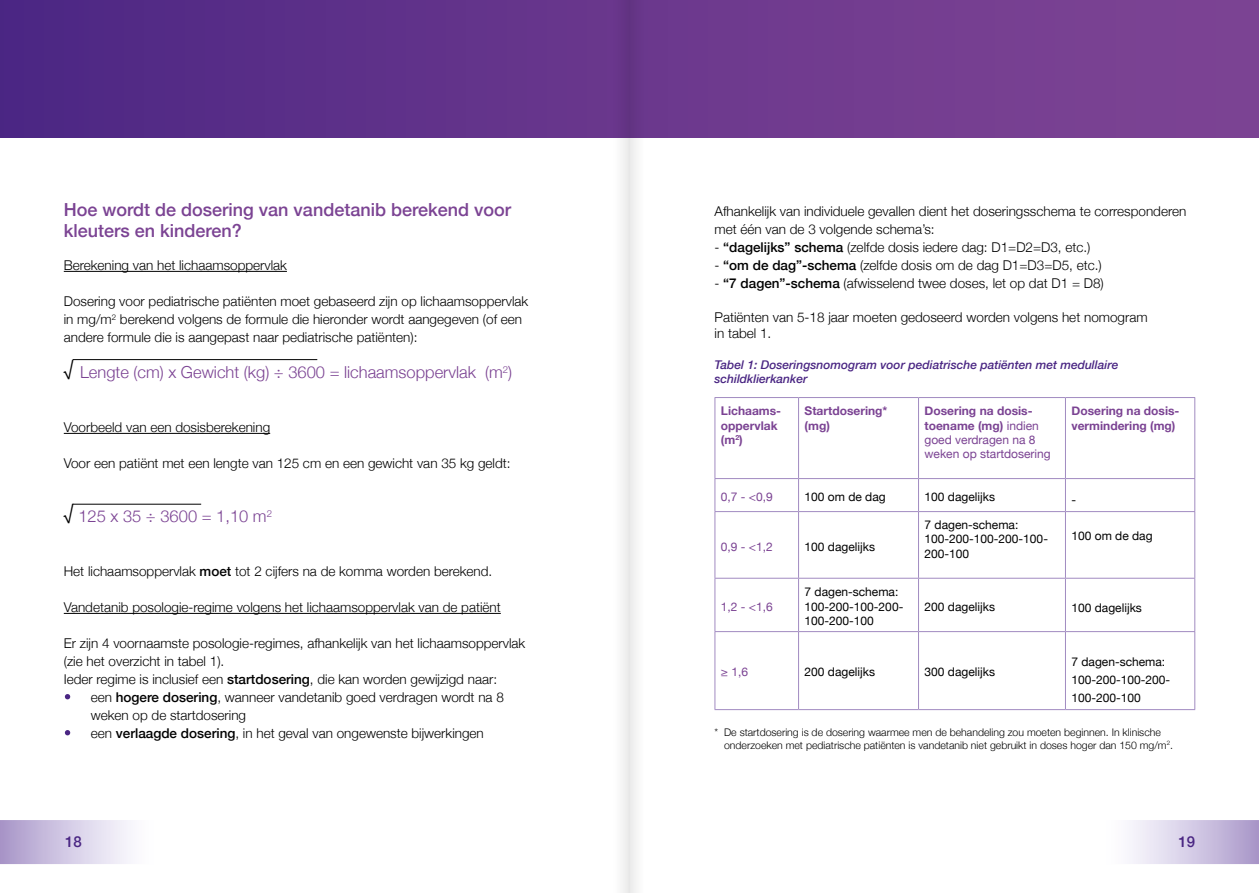
<style>
.page{position:relative;width:1259px;height:893px;background:#fff}
.page>*{position:absolute;margin:0;border:0;box-sizing:border-box;transform-origin:0 0}
.t1{font:300 19.5px "Helvetica Neue";color:#000}
.t2{font:500 18px/21.6px "Helvetica Neue";color:#7b4393}
.t3{font:300 16.5px "Helvetica Neue";color:#7b4393}
.t4{font:500 15px "Helvetica Neue";color:#4a2683}
.t5{font:300 13.5px/18px "Helvetica Neue";color:#000}
.t6{font:12px/14.4px "Helvetica Neue";color:#000}
.t7{font:12px/14.4px "Helvetica Neue";color:#7b4393}
.t8{font:italic 500 12px/14.4px "Helvetica Neue";color:#4a2683}
.t9{font:700 12px/14.4px "Helvetica Neue";color:#7b4393}
.t10{font:300 10.5px/12.6px "Helvetica Neue";color:#000}
.s1{font-weight:500}
.s2{font-size:15px;color:#fff}
.s3{font-weight:700}
</style>
<div class="page">
<div style="left:0;top:0;width:1259px;height:137px;background:linear-gradient(to right,#4e2884,#814595)"></div>
<svg style="left:0;top:820px;width:128px;height:44px;background:#d0c7e3"></svg>
<svg style="left:1132px;top:820px;width:127px;height:44px;background:#d1c7e3"></svg>
<svg style="left:614px;top:0;width:29px;height:893px"></svg>
<hr style="left:64px;top:271px;width:223px;height:1px;background:#000">
<hr style="left:64px;top:433px;width:206px;height:1px;background:#000">
<hr style="left:64px;top:613px;width:437px;height:1px;background:#000">
<hr style="left:73px;top:359px;width:244px;height:1px;background:#000">
<hr style="left:73px;top:504px;width:128px;height:1px;background:#000">
<hr style="left:714px;top:397px;width:84px;height:1px;background:#a18bc1">
<hr style="left:714px;top:398px;width:1px;height:80px;background:#a18bc1">
<hr style="left:798px;top:397px;width:120px;height:1px;background:#a18bc1">
<hr style="left:798px;top:398px;width:1px;height:80px;background:#a18bc1">
<hr style="left:918px;top:397px;width:147px;height:1px;background:#a18bc1">
<hr style="left:918px;top:398px;width:1px;height:80px;background:#a18bc1">
<hr style="left:1065px;top:397px;width:130px;height:1px;background:#a18bc1">
<hr style="left:1065px;top:398px;width:1px;height:80px;background:#a18bc1">
<hr style="left:1194px;top:398px;width:1px;height:80px;background:#a18bc1">
<hr style="left:714px;top:478px;width:84px;height:1px;background:#a18bc1">
<hr style="left:714px;top:479px;width:1px;height:32px;background:#a18bc1">
<hr style="left:798px;top:478px;width:120px;height:1px;background:#a18bc1">
<hr style="left:798px;top:479px;width:1px;height:32px;background:#a18bc1">
<hr style="left:918px;top:478px;width:147px;height:1px;background:#a18bc1">
<hr style="left:918px;top:479px;width:1px;height:32px;background:#a18bc1">
<hr style="left:1065px;top:478px;width:130px;height:1px;background:#a18bc1">
<hr style="left:1065px;top:479px;width:1px;height:32px;background:#a18bc1">
<hr style="left:1194px;top:479px;width:1px;height:32px;background:#a18bc1">
<hr style="left:714px;top:511px;width:84px;height:1px;background:#a18bc1">
<hr style="left:714px;top:512px;width:1px;height:66px;background:#a18bc1">
<hr style="left:798px;top:511px;width:120px;height:1px;background:#a18bc1">
<hr style="left:798px;top:512px;width:1px;height:66px;background:#a18bc1">
<hr style="left:918px;top:511px;width:147px;height:1px;background:#a18bc1">
<hr style="left:918px;top:512px;width:1px;height:66px;background:#a18bc1">
<hr style="left:1065px;top:511px;width:130px;height:1px;background:#a18bc1">
<hr style="left:1065px;top:512px;width:1px;height:66px;background:#a18bc1">
<hr style="left:1194px;top:512px;width:1px;height:66px;background:#a18bc1">
<hr style="left:714px;top:578px;width:84px;height:1px;background:#a18bc1">
<hr style="left:714px;top:579px;width:1px;height:52px;background:#a18bc1">
<hr style="left:798px;top:578px;width:120px;height:1px;background:#a18bc1">
<hr style="left:798px;top:579px;width:1px;height:52px;background:#a18bc1">
<hr style="left:918px;top:578px;width:147px;height:1px;background:#a18bc1">
<hr style="left:918px;top:579px;width:1px;height:52px;background:#a18bc1">
<hr style="left:1065px;top:578px;width:130px;height:1px;background:#a18bc1">
<hr style="left:1065px;top:579px;width:1px;height:52px;background:#a18bc1">
<hr style="left:1194px;top:579px;width:1px;height:52px;background:#a18bc1">
<hr style="left:714px;top:631px;width:84px;height:1px;background:#a18bc1">
<hr style="left:714px;top:632px;width:1px;height:77px;background:#a18bc1">
<hr style="left:798px;top:631px;width:120px;height:1px;background:#a18bc1">
<hr style="left:798px;top:632px;width:1px;height:77px;background:#a18bc1">
<hr style="left:918px;top:631px;width:147px;height:1px;background:#a18bc1">
<hr style="left:918px;top:632px;width:1px;height:77px;background:#a18bc1">
<hr style="left:1065px;top:631px;width:130px;height:1px;background:#a18bc1">
<hr style="left:1065px;top:632px;width:1px;height:77px;background:#a18bc1">
<hr style="left:1194px;top:632px;width:1px;height:77px;background:#a18bc1">
<hr style="left:714px;top:709px;width:84px;height:1px;background:#a18bc1">
<hr style="left:798px;top:709px;width:120px;height:1px;background:#a18bc1">
<hr style="left:918px;top:709px;width:147px;height:1px;background:#a18bc1">
<hr style="left:1065px;top:709px;width:130px;height:1px;background:#a18bc1">
<h2 class="t2" style="left:64px;top:197px;width:449px">Hoe wordt de dosering van vandetanib berekend voor kleuters en kinderen?</h2>
<p class="t5" style="left:64px;top:255px;width:225px">Berekening van het lichaamsoppervlak</p>
<p class="t5" style="left:64px;top:291px;width:466px">Dosering voor pediatrische patiënten moet gebaseerd zijn op lichaamsoppervlak in mg/m<sup>2</sup> berekend volgens de formule die hieronder wordt aangegeven (of een andere formule die is aangepast naar pediatrische patiënten):</p>
<p class="t3" style="left:80px;top:359px;width:433px">Lengte (cm) x Gewicht (kg) ÷ 3600 = lichaamsoppervlak (m<sup>2</sup>)</p>
<h1 class="t1" style="left:63px;top:352px;width:12px">√</h1>
<p class="t5" style="left:64px;top:417px;width:208px">Voorbeeld van een dosisberekening</p>
<p class="t5" style="left:64px;top:453px;width:448px">Voor een patiënt met een lengte van 125 cm en een gewicht van 35 kg geldt:</p>
<p class="t3" style="left:78px;top:503px;width:195px">125 x 35 ÷ 3600 = 1,10 m<sup>2</sup></p>
<h1 class="t1" style="left:63px;top:496px;width:12px">√</h1>
<p class="t5" style="left:64px;top:561px;width:430px">Het lichaamsoppervlak <span class="s1">moet</span> tot 2 cijfers na de komma worden berekend.</p>
<p class="t5" style="left:64px;top:597px;width:438px">Vandetanib posologie-regime volgens het lichaamsoppervlak van de patiënt</p>
<p class="t5" style="left:64px;top:633px;width:463px">Er zijn 4 voornaamste posologie-regimes, afhankelijk van het lichaamsoppervlak (zie het overzicht in tabel 1).<br>Ieder regime is inclusief een <span class="s1">startdosering</span>, die kan worden gewijzigd naar:</p>
<p class="t5" style="left:91px;top:687px;width:414px;text-indent:-27px"><span class="s2">•</span> een <span class="s1">hogere dosering</span>, wanneer vandetanib goed verdragen wordt na 8 weken op de startdosering</p>
<p class="t5" style="left:64px;top:723px;width:421px"><span class="s2">•</span> een <span class="s1">verlaagde dosering</span>, in het geval van ongewenste bijwerkingen</p>
<p class="t5" style="left:714px;top:201px;width:473px">Afhankelijk van individuele gevallen dient het doseringsschema te corresponderen met één van de 3 volgende schema’s:</p>
<p class="t5" style="left:714px;top:237px;width:377px">- <span class="s1">“dagelijks” schema</span> (zelfde dosis iedere dag: D1=D2=D3, etc.)</p>
<p class="t5" style="left:714px;top:255px;width:389px">- <span class="s1">“om de dag”-schema</span> (zelfde dosis om de dag D1=D3=D5, etc.)</p>
<p class="t5" style="left:714px;top:273px;width:391px">- <span class="s1">“7 dagen”-schema</span> (afwisselend twee doses, let op dat D1 = D8)</p>
<p class="t5" style="left:714px;top:308px;width:434px;line-height:16.2px">Patiënten van 5-18 jaar moeten gedoseerd worden volgens het nomogram in tabel 1.</p>
<p class="t8" style="left:714px;top:357px;width:405px">Tabel 1: Doseringsnomogram voor pediatrische patiënten met medullaire schildklierkanker</p>
<p class="t9" style="left:721px;top:404px;width:62px">Lichaams&shy;oppervlak (m<sup>2</sup>)</p>
<p class="t9" style="left:804px;top:404px;width:84px">Startdosering* (mg)</p>
<p class="t7" style="left:924px;top:404px;width:128px"><span class="s3">Dosering na dosis&shy;toename (mg)</span> indien goed verdragen na 8 weken op startdosering</p>
<p class="t9" style="left:1071px;top:404px;width:109px">Dosering na dosis&shy;vermindering (mg)</p>
<p class="t7" style="left:721px;top:490px;width:53px">0,7 - &lt;0,9</p>
<p class="t6" style="left:804px;top:490px;width:83px">100 om de dag</p>
<p class="t6" style="left:924px;top:490px;width:72px">100 dagelijks</p>
<p class="t6" style="left:1071px;top:493px;width:6px">-</p>
<p class="t7" style="left:721px;top:540px;width:53px">0,9 - &lt;1,2</p>
<p class="t6" style="left:804px;top:540px;width:72px">100 dagelijks</p>
<p class="t6" style="left:924px;top:518px;width:125px">7 dagen-schema:<br>100-200-100-200-100-<br>200-100</p>
<p class="t6" style="left:1071px;top:529px;width:83px">100 om de dag</p>
<p class="t7" style="left:721px;top:600px;width:53px">1,2 - &lt;1,6</p>
<p class="t6" style="left:804px;top:585px;width:100px">7 dagen-schema:<br>100-200-100-200-<br>100-200-100</p>
<p class="t6" style="left:924px;top:600px;width:72px">200 dagelijks</p>
<p class="t6" style="left:1071px;top:601px;width:72px">100 dagelijks</p>
<p class="t7" style="left:721px;top:665px;width:29px">≥ 1,6</p>
<p class="t6" style="left:804px;top:665px;width:72px">200 dagelijks</p>
<p class="t6" style="left:924px;top:665px;width:72px">300 dagelijks</p>
<p class="t6" style="left:1071px;top:653px;width:100px;line-height:18px">7 dagen-schema:<br>100-200-100-200-<br>100-200-100</p>
<p class="t10" style="left:724px;top:725px;width:450px;text-indent:-10px">* De startdosering is de dosering waarmee men de behandeling zou moeten beginnen. In klinische onderzoeken met pediatrische patiënten is vandetanib niet gebruikt in doses hoger dan 150 mg/m<sup>2</sup>.</p>
<p class="t4" style="left:65px;top:829px;width:18px">18</p>
<p class="t4" style="left:1178px;top:829px;width:18px">19</p>
</div>
